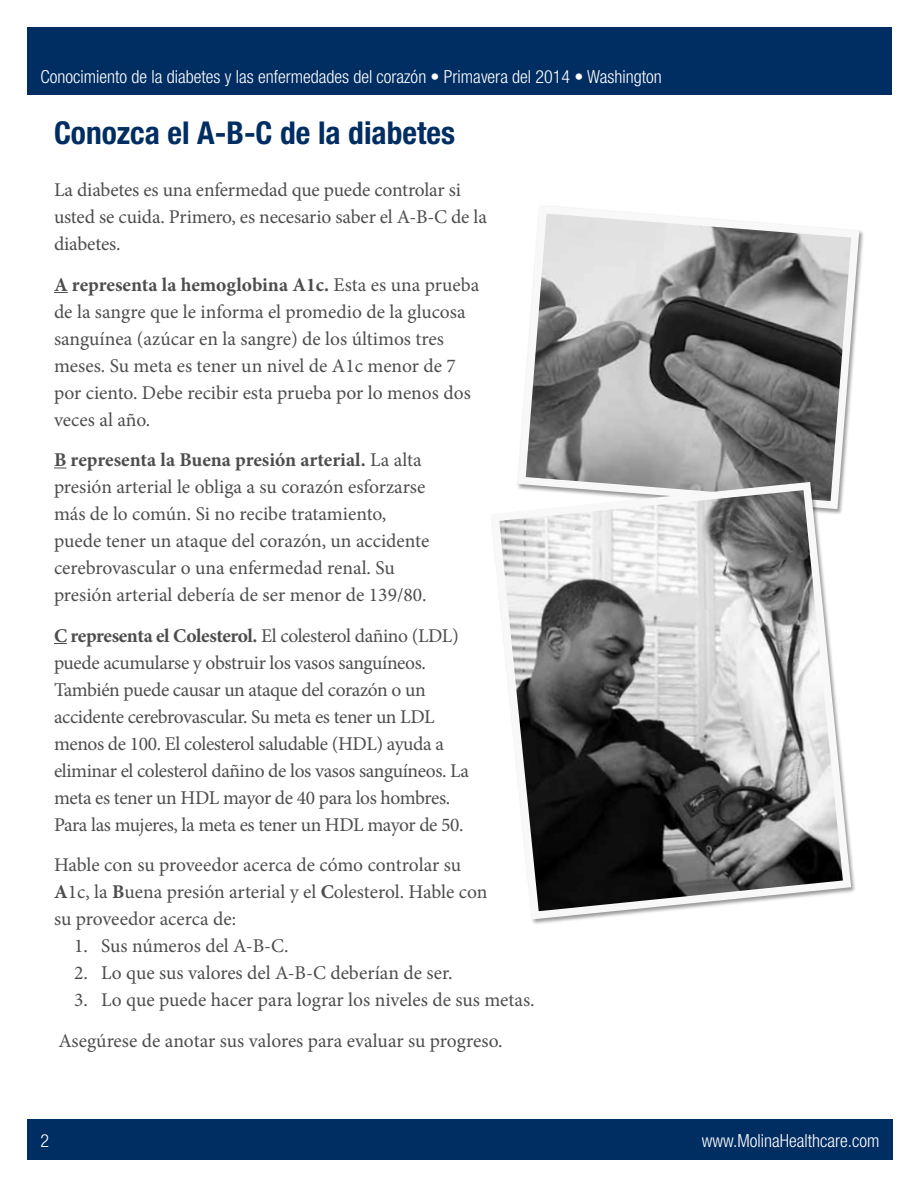
<style>
.page{position:relative;width:918px;height:1188px;background:#fff}
.page>*{position:absolute;margin:0;border:0;box-sizing:border-box;transform-origin:0 0}
.t1{font:700 condensed 31.5px "Helvetica Neue";color:#002d62}
.t2{font:19.5px/27px "Minion Pro";letter-spacing:-.01em;color:#4d4d4f}
.t3{font:300 condensed 18px "Helvetica Neue";color:#fff}
.s1{font-weight:700}
</style>
<div class="page">
<div style="left:27px;top:27px;width:864px;height:67px;background:#002d62"></div>
<div style="left:27px;top:1119px;width:866px;height:40px;background:#002d62"></div>
<svg style="left:54px;top:292px;width:14px;height:1px"></svg>
<svg style="left:54px;top:468px;width:12px;height:1px"></svg>
<svg style="left:54px;top:643px;width:13px;height:1px"></svg>
<svg style="left:518px;top:206px;width:345px;height:272px"></svg>
<svg style="left:493px;top:478px;width:362px;height:446px"></svg>
<p class="t3" style="left:40px;top:67px;width:623px">Conocimiento de la diabetes y las enfermedades del corazón • Primavera del 2014 • Washington</p>
<h1 class="t1" style="left:54px;top:114px;width:402px">Conozca el A-B-C de la diabetes</h1>
<p class="t2" style="left:54px;top:176px;width:434px">La diabetes es una enfermedad que puede controlar si usted se cuida. Primero, es necesario saber el A-B-C de la diabetes.</p>
<p class="t2" style="left:54px;top:271px;width:427px"><span class="s1">A representa la hemoglobina A1c.</span> Esta es una prueba de la sangre que le informa el promedio de la glucosa sanguínea (azúcar en la sangre) de los últimos tres meses. Su meta es tener un nivel de A1c menor de 7 por ciento. Debe recibir esta prueba por lo menos dos veces al año.</p>
<p class="t2" style="left:54px;top:446px;width:377px"><span class="s1">B representa la Buena presión arterial.</span> La alta presión arterial le obliga a su corazón esforzarse más de lo común. Si no recibe tratamiento, puede tener un ataque del corazón, un accidente cerebrovascular o una enfermedad renal. Su presión arterial debería de ser menor de 139/80.</p>
<p class="t2" style="left:54px;top:622px;width:417px"><span class="s1">C representa el Colesterol.</span> El colesterol dañino (LDL) puede acumularse y obstruir los vasos sanguíneos.<br>También puede causar un ataque del corazón o un accidente cerebrovascular. Su meta es tener un LDL menos de 100. El colesterol saludable (HDL) ayuda a eliminar el colesterol dañino de los vasos sanguíneos. La meta es tener un HDL mayor de 40 para los hombres.<br>Para las mujeres, la meta es tener un HDL mayor de 50.</p>
<p class="t2" style="left:54px;top:852px;width:435px">Hable con su proveedor acerca de cómo controlar su<br><span class="s1">A</span>1c, la <span class="s1">B</span>uena presión arterial y el <span class="s1">C</span>olesterol. Hable con su proveedor acerca de:</p>
<p class="t2" style="left:74px;top:933px;width:216px">1. Sus números del A-B-C.</p>
<p class="t2" style="left:74px;top:960px;width:380px">2. Lo que sus valores del A-B-C deberían de ser.</p>
<p class="t2" style="left:58px;top:980px;width:478px;line-height:40.5px;text-indent:16px">3. Lo que puede hacer para lograr los niveles de sus metas.<br>Asegúrese de anotar sus valores para evaluar su progreso.</p>
<p class="t3" style="left:40px;top:1130px;width:10px">2</p>
<p class="t3" style="left:702px;top:1130px;width:179px">www.MolinaHealthcare.com</p>
</div>
